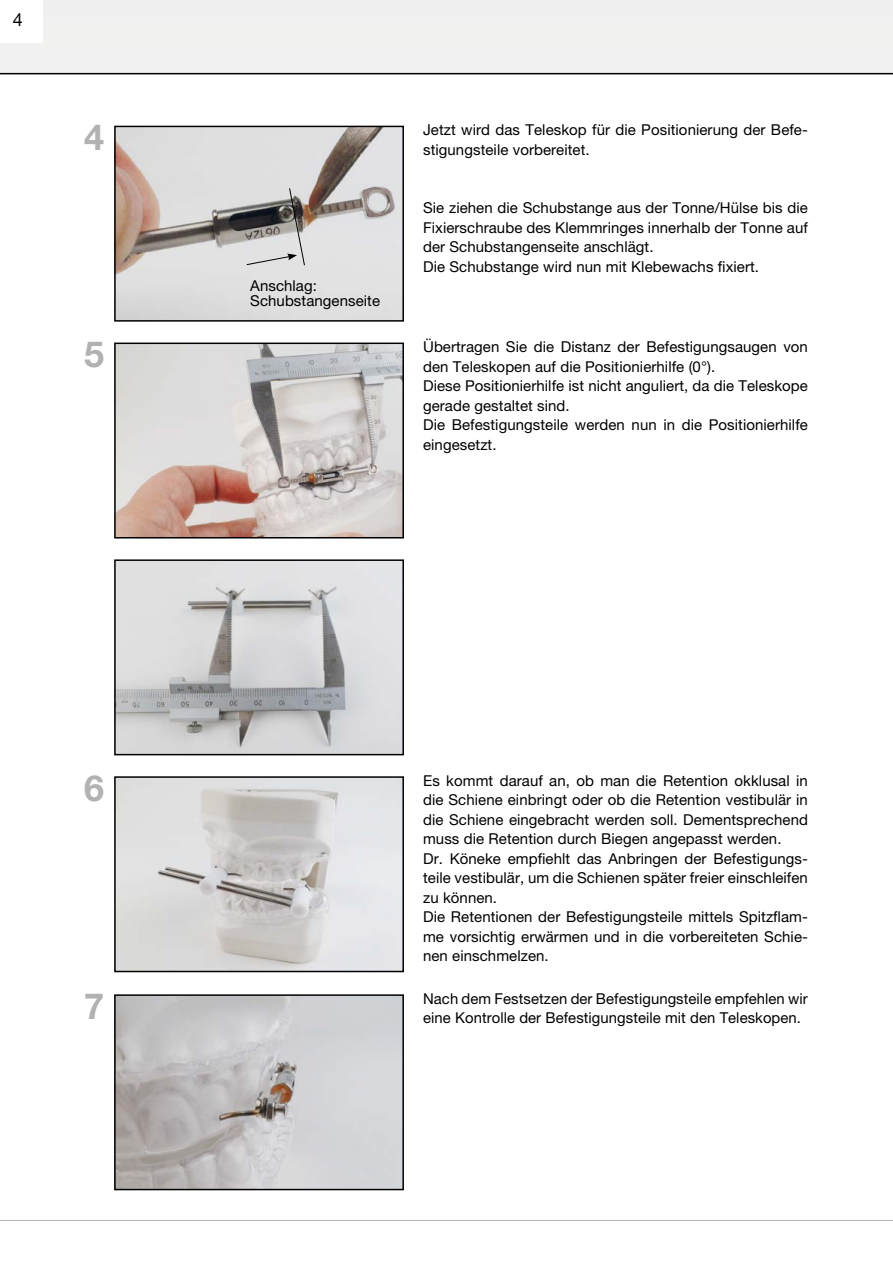
<style>
.page{position:relative;width:893px;height:1263px;background:#fff}
.page>*{position:absolute;margin:0;border:0;box-sizing:border-box;transform-origin:0 0}
.t1{font:700 36px "Helvetica Neue LT Pro";color:#b3b2b2}
.t2{font:18px "Helvetica Neue LT Pro";color:#000}
.t3{font:15px/19.5px "Helvetica Neue LT Pro";letter-spacing:.005em;color:#000}
</style>
<div class="page">
<div style="left:0;top:0;width:893px;height:74px;background:#f1f1f0"></div>
<div style="left:0;top:0;width:43px;height:43px;background:#fff"></div>
<hr style="left:0;top:1220px;width:893px;height:1px;background:#b3b2b2">
<img style="left:117px;top:346px;width:284px;height:189px">
<div style="left:114px;top:343px;width:290px;height:195px;border:2px solid #000"></div>
<img style="left:117px;top:562px;width:284px;height:190px">
<div style="left:114px;top:559px;width:290px;height:196px;border:2px solid #000"></div>
<img style="left:117px;top:779px;width:284px;height:190px">
<div style="left:114px;top:776px;width:290px;height:196px;border:2px solid #000"></div>
<img style="left:117px;top:129px;width:284px;height:190px">
<div style="left:114px;top:126px;width:290px;height:196px;border:2px solid #000"></div>
<svg style="left:246px;top:187px;width:59px;height:79px;background:#a3a2a2"></svg>
<img style="left:117px;top:997px;width:284px;height:190px">
<div style="left:114px;top:994px;width:290px;height:196px;border:2px solid #000"></div>
<p class="t2" style="left:13px;top:8px;width:12px">4</p>
<h1 class="t1" style="left:84px;top:115px;width:22px">4</h1>
<h1 class="t1" style="left:84px;top:332px;width:22px">5</h1>
<p class="t3" style="left:250px;top:278px;width:131px;line-height:15px">Anschlag:<br>Schubstangenseite</p>
<p class="t3" style="left:423px;top:120px;width:386px">Jetzt wird das Teleskop für die Positionierung der Befe&shy;stigungsteile vorbereitet.</p>
<p class="t3" style="left:423px;top:198px;width:386px">Sie ziehen die Schubstange aus der Tonne/Hülse bis die Fixierschraube des Klemmringes innerhalb der Tonne auf der Schubstangenseite anschlägt.<br>Die Schubstange wird nun mit Klebewachs fixiert.</p>
<p class="t3" style="left:423px;top:337px;width:386px">Übertragen Sie die Distanz der Befestigungsaugen von den Teleskopen auf die Positionierhilfe (0°).<br>Diese Positionierhilfe ist nicht anguliert, da die Teleskope gerade gestaltet sind.<br>Die Befestigungsteile werden nun in die Positionierhilfe eingesetzt.</p>
<h1 class="t1" style="left:84px;top:766px;width:22px">6</h1>
<p class="t3" style="left:423px;top:770px;width:386px">Es kommt darauf an, ob man die Retention okklusal in die Schiene einbringt oder ob die Retention vestibulär in die Schiene eingebracht werden soll. Dementsprechend muss die Retention durch Biegen angepasst werden.<br>Dr. Köneke empfiehlt das Anbringen der Befestigungs&shy;teile vestibulär, um die Schienen später freier einschleifen zu können.<br>Die Retentionen der Befestigungsteile mittels Spitzflam&shy;me vorsichtig erwärmen und in die vorbereiteten Schie&shy;nen einschmelzen.</p>
<h1 class="t1" style="left:84px;top:984px;width:22px">7</h1>
<p class="t3" style="left:423px;top:988px;width:386px">Nach dem Festsetzen der Befestigungsteile empfehlen wir eine Kontrolle der Befestigungsteile mit den Teleskopen.</p>
</div>
